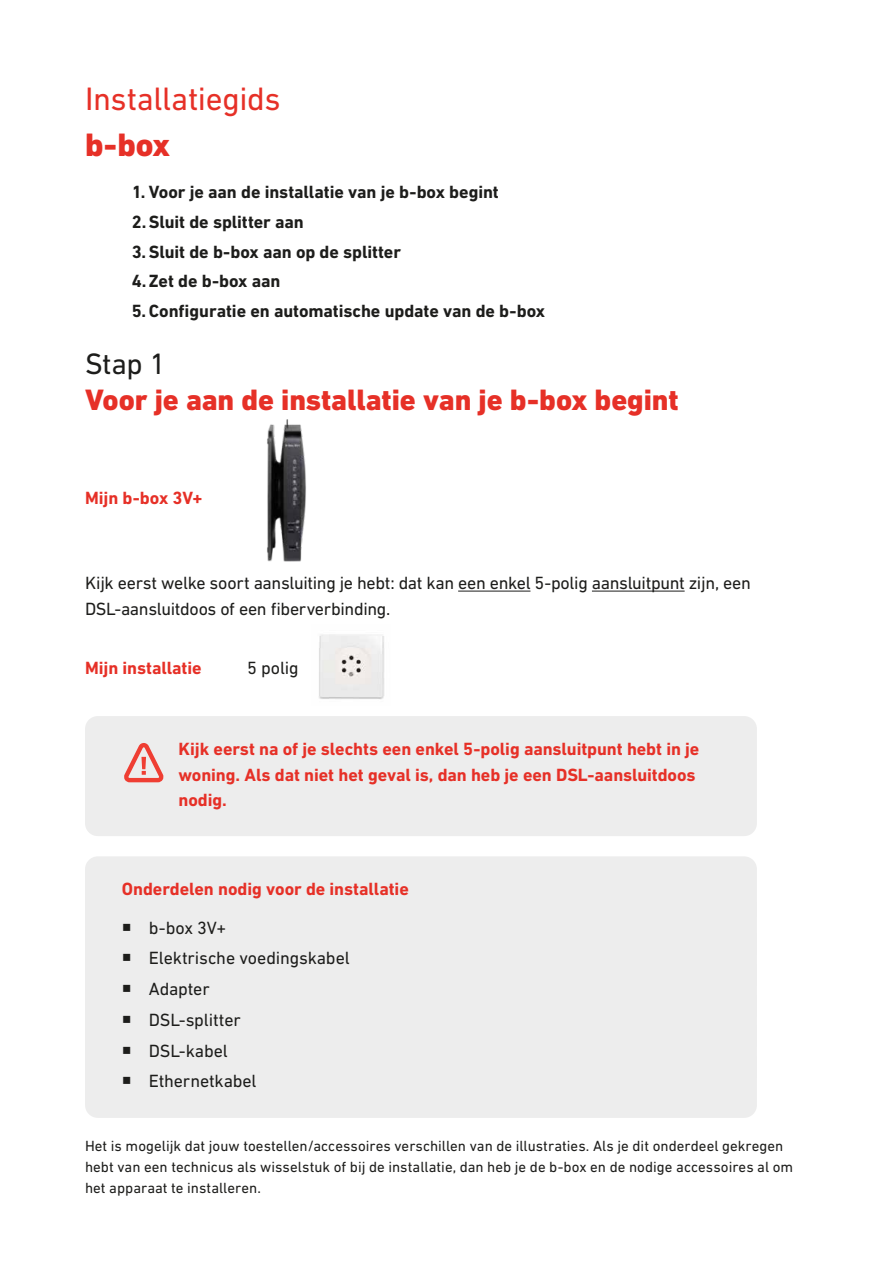
<style>
.page{position:relative;width:893px;height:1263px;background:#fff}
.page>*{position:absolute;margin:0;border:0;box-sizing:border-box;transform-origin:0 0}
.t1{font:33px "DIN Next LT Pro";letter-spacing:-.01em;color:#e63027}
.t2{font:800 33px "DIN Next LT Pro";color:#e63027}
.t3{font:800 30px "DIN Next LT Pro";letter-spacing:-.005em;color:#e63027}
.t4{font:30px "DIN Next LT Pro";color:#1d1d1b}
.t5{font:18px/30.8px "DIN Next LT Pro";letter-spacing:-.015em;color:#1d1d1b}
.t6{font:700 18px/25.5px "DIN Next LT Pro";letter-spacing:-.005em;color:#e63027}
.t7{font:700 18px/29.7px "DIN Next LT Pro";letter-spacing:-.005em;color:#1d1d1b}
.t8{font:15px/21px "DIN Next LT Pro";color:#1d1d1b}
</style>
<div class="page">
<hr style="left:458px;top:591px;width:72px;height:1px;background:#1d1d1b">
<hr style="left:592px;top:591px;width:93px;height:1px;background:#1d1d1b">
<div style="left:85px;top:716px;width:672px;height:120px;background:#ededed;border-radius:13px"></div>
<div style="left:85px;top:856px;width:672px;height:69px;background:#ededed;border-radius:13px"></div>
<div style="left:85px;top:895px;width:672px;height:69px;background:#ededed;border-radius:13px"></div>
<div style="left:85px;top:925px;width:672px;height:69px;background:#ededed;border-radius:13px"></div>
<div style="left:85px;top:956px;width:672px;height:69px;background:#ededed;border-radius:13px"></div>
<div style="left:85px;top:987px;width:672px;height:69px;background:#ededed;border-radius:13px"></div>
<div style="left:85px;top:1018px;width:672px;height:69px;background:#ededed;border-radius:13px"></div>
<div style="left:85px;top:1048px;width:672px;height:70px;background:#ededed;border-radius:13px"></div>
<img style="left:267px;top:420px;width:39px;height:142px">
<img style="left:319px;top:634px;width:65px;height:66px">
<svg style="left:124px;top:743px;width:40px;height:39px"></svg>
<h1 class="t1" style="left:85px;top:80px;width:197px">Installatiegids</h1>
<h1 class="t2" style="left:85px;top:125px;width:87px">b-box</h1>
<p class="t7" style="left:132px;top:177px;width:415px">1. Voor je aan de installatie van je b-box begint 2.Sluit de splitter aan<br>3.Sluit de b-box aan op de splitter<br>4.Zet de b-box aan<br>5.Configuratie en automatische update van de b-box</p>
<h2 class="t4" style="left:85px;top:347px;width:83px">Stap 1</h2>
<h2 class="t3" style="left:85px;top:382px;width:595px">Voor je aan de installatie van je b-box begint</h2>
<p class="t6" style="left:85px;top:485px;width:119px">Mijn b-box 3V+</p>
<p class="t5" style="left:85px;top:570px;width:667px;line-height:25.5px">Kijk eerst welke soort aansluiting je hebt: dat kan een enkel 5-polig aansluitpunt zijn, een<br>DSL-aansluitdoos of een fiberverbinding.</p>
<p class="t6" style="left:85px;top:655px;width:118px">Mijn installatie</p>
<p class="t5" style="left:247px;top:653px;width:53px">5 polig</p>
<p class="t6" style="left:178px;top:736px;width:522px">Kijk eerst na of je slechts een enkel 5-polig aansluitpunt hebt in je woning. Als dat niet het geval is, dan heb je een DSL-aansluitdoos nodig.</p>
<p class="t6" style="left:122px;top:876px;width:288px">Onderdelen nodig voor de installatie</p>
<p class="t5" style="left:149px;top:912px;width:202px">b-box 3V+<br>Elektrische voedingskabel<br>Adapter<br>DSL-splitter<br>DSL-kabel<br>Ethernetkabel</p>
<p class="t8" style="left:85px;top:1135px;width:710px">Het is mogelijk dat jouw toestellen/accessoires verschillen van de illustraties. Als je dit onderdeel gekregen hebt van een technicus als wisselstuk of bij de installatie, dan heb je de b-box en de nodige accessoires al om het apparaat te installeren.</p>
</div>
